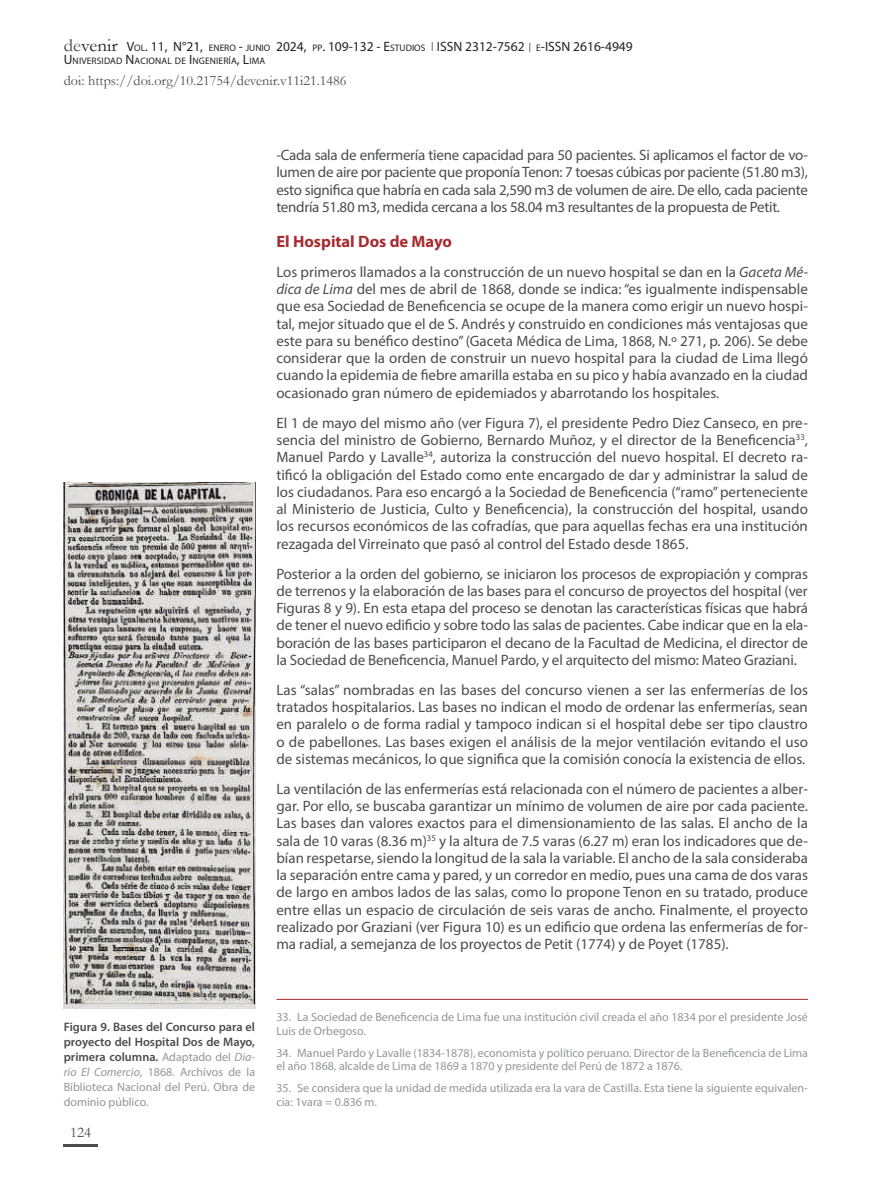
<style>
.page{position:relative;width:893px;height:1191px;background:#fff}
.page>*{position:absolute;margin:0;border:0;box-sizing:border-box;transform-origin:0 0}
.t1{font:700 16.5px "Myriad Pro";color:#a72b30}
.t2{font:15px/17.2px "Myriad Pro";color:#4b4c4d;text-align:justify}
.t3{font:15px "Garamond";color:#4b4c4d}
.t4{font:14.25px "Garamond";color:#4b4c4d}
.t5{font:13.5px "Myriad Pro";color:#231f20}
.t6{font:600 12.3px/15px "Myriad Pro";color:#4b4c4d;text-align:justify}
.t7{font:12px/13.5px "Myriad Pro";color:#939598}
.t8{font:9.45px "Myriad Pro";letter-spacing:.015em;color:#231f20}
.s1{font-family:"Garamond";font-size:18px;color:#4b4c4d}
.s2{font-family:"Garamond";font-size:18px}
.s3{font-size:9.45px}
.s4{font-size:13.5px}
.s5{font-style:italic}
.s6{font-weight:400;font-size:12px;color:#939598}
.s7{font-weight:400;font-style:italic;font-size:12px;color:#939598}
</style>
<div class="page">
<hr style="left:64px;top:1144px;width:34px;height:2px;background:#4b4c4d">
<img style="left:64px;top:482px;width:191px;height:526px">
<hr style="left:276px;top:999px;width:532px;height:1px;background:#a72b30">
<p class="t5" style="left:64px;top:38px;width:380px"><span class="s1">de</span><span class="s2">venir</span> V<span class="s3">OL</span>. 11, N°21, <span class="s3">ENERO</span> - <span class="s3">JUNIO</span> 2024, <span class="s3">PP</span>. 109-132 - E<span class="s3">STUDIOS</span> ISSN</p>
<p class="t5" style="left:465px;top:38px;width:87px">2312-7562 <span class="s3">E</span>-ISSN</p>
<p class="t5" style="left:573px;top:38px;width:61px">2616-4949</p>
<p class="t4" style="left:64px;top:71px;width:284px">doi: https://doi.org/10.21754/devenir.v11i21.1486</p>
<p class="t8" style="left:64px;top:55px;width:203px"><span class="s4">U</span>NIVERSIDAD <span class="s4">N</span>ACIONAL DE <span class="s4">I</span> NGENIERÍA<span class="s4">, L</span>IMA</p>
<p class="t2" style="left:276px;top:146px;width:533px">-Cada sala de enfermería tiene capacidad para 50 pacientes. Si aplicamos el factor de vo&shy;lumen de aire por paciente que proponía Tenon: 7 toesas cúbicas por paciente (51.80 m3), esto significa que habría en cada sala 2,590 m3 de volumen de aire. De ello, cada paciente tendría 51.80 m3, medida cercana a los 58.04 m3 resultantes de la propuesta de Petit.</p>
<p class="t1" style="left:276px;top:231px;width:177px">El Hospital Dos de Mayo</p>
<p class="t2" style="left:276px;top:263px;width:533px">Los primeros llamados a la construcción de un nuevo hospital se dan en la <span class="s5">Gaceta Mé&shy;dica de Lima</span> del mes de abril de 1868, donde se indica: “es igualmente indispensable que esa Sociedad de Beneficencia se ocupe de la manera como erigir un nuevo hospi&shy;tal, mejor situado que el de S. Andrés y construido en condiciones más ventajosas que este para su benéfico destino” (Gaceta Médica de Lima, 1868, N.º 271, p. 206). Se debe considerar que la orden de construir un nuevo hospital para la ciudad de Lima llegó cuando la epidemia de fiebre amarilla estaba en su pico y había avanzado en la ciudad ocasionado gran número de epidemiados y abarrotando los hospitales.</p>
<p class="t2" style="left:276px;top:414px;width:533px">El 1 de mayo del mismo año (ver Figura 7), el presidente Pedro Diez Canseco, en pre&shy;sencia del ministro de Gobierno, Bernardo Muñoz, y el director de la Beneficencia<sup>33</sup>, Manuel Pardo y Lavalle<sup>34</sup>, autoriza la construcción del nuevo hospital. El decreto ra&shy;tificó la obligación del Estado como ente encargado de dar y administrar la salud de los ciudadanos. Para eso encargó a la Sociedad de Beneficencia (“ramo” perteneciente al Ministerio de Justicia, Culto y Beneficencia), la construcción del hospital, usando los recursos económicos de las cofradías, que para aquellas fechas era una institución rezagada del Virreinato que pasó al control del Estado desde 1865.</p>
<p class="t2" style="left:276px;top:564px;width:533px">Posterior a la orden del gobierno, se iniciaron los procesos de expropiación y compras de terrenos y la elaboración de las bases para el concurso de proyectos del hospital (ver Figuras 8 y 9). En esta etapa del proceso se denotan las características físicas que habrá de tener el nuevo edificio y sobre todo las salas de pacientes. Cabe indicar que en la ela&shy;boración de las bases participaron el decano de la Facultad de Medicina, el director de la Sociedad de Beneficencia, Manuel Pardo, y el arquitecto del mismo: Mateo Graziani.</p>
<p class="t2" style="left:276px;top:681px;width:533px">Las “salas” nombradas en las bases del concurso vienen a ser las enfermerías de los tratados hospitalarios. Las bases no indican el modo de ordenar las enfermerías, sean en paralelo o de forma radial y tampoco indican si el hospital debe ser tipo claustro o de pabellones. Las bases exigen el análisis de la mejor ventilación evitando el uso de sistemas mecánicos, lo que significa que la comisión conocía la existencia de ellos.</p>
<p class="t2" style="left:276px;top:780px;width:533px">La ventilación de las enfermerías está relacionada con el número de pacientes a alber&shy;gar. Por ello, se buscaba garantizar un mínimo de volumen de aire por cada paciente.<br>Las bases dan valores exactos para el dimensionamiento de las salas. El ancho de la sala de 10 varas (8.36 m)<sup>35</sup> y la altura de 7.5 varas (6.27 m) eran los indicadores que de&shy;bían respetarse, siendo la longitud de la sala la variable. El ancho de la sala consideraba la separación entre cama y pared, y un corredor en medio, pues una cama de dos varas de largo en ambos lados de las salas, como lo propone Tenon en su tratado, produce entre ellas un espacio de circulación de seis varas de ancho. Finalmente, el proyecto realizado por Graziani (ver Figura 10) es un edificio que ordena las enfermerías de for&shy;ma radial, a semejanza de los proyectos de Petit (1774) y de Poyet (1785).</p>
<p class="t6" style="left:64px;top:1019px;width:193px">Figura 9. Bases del Concurso para el proyecto del Hospital Dos de Mayo, primera columna. <span class="s6">Adaptado del</span> <span class="s7">Dia-</span></p>
<p class="t7" style="left:64px;top:1064px;width:193px;line-height:15px;text-align:justify"><span class="s5">rio El Comercio</span>, 1868. Archivos de la Biblioteca Nacional del Perú. Obra de dominio público.</p>
<p class="t3" style="left:70px;top:1122px;width:23px">124</p>
<p class="t7" style="left:276px;top:1010px;width:533px">33. La Sociedad de Beneficencia de Lima fue una institución civil creada el año 1834 por el presidente José<br>Luis de Orbegoso.</p>
<p class="t7" style="left:276px;top:1046px;width:533px">34. Manuel Pardo y Lavalle (1834-1878), economista y político peruano. Director de la Beneficencia de Lima el año 1868, alcalde de Lima de 1869 a 1870 y presidente del Perú de 1872 a 1876.</p>
<p class="t7" style="left:276px;top:1081px;width:533px">35. Se considera que la unidad de medida utilizada era la vara de Castilla. Esta tiene la siguiente equivalen&shy;cia: 1vara = 0.836 m.</p>
</div>
